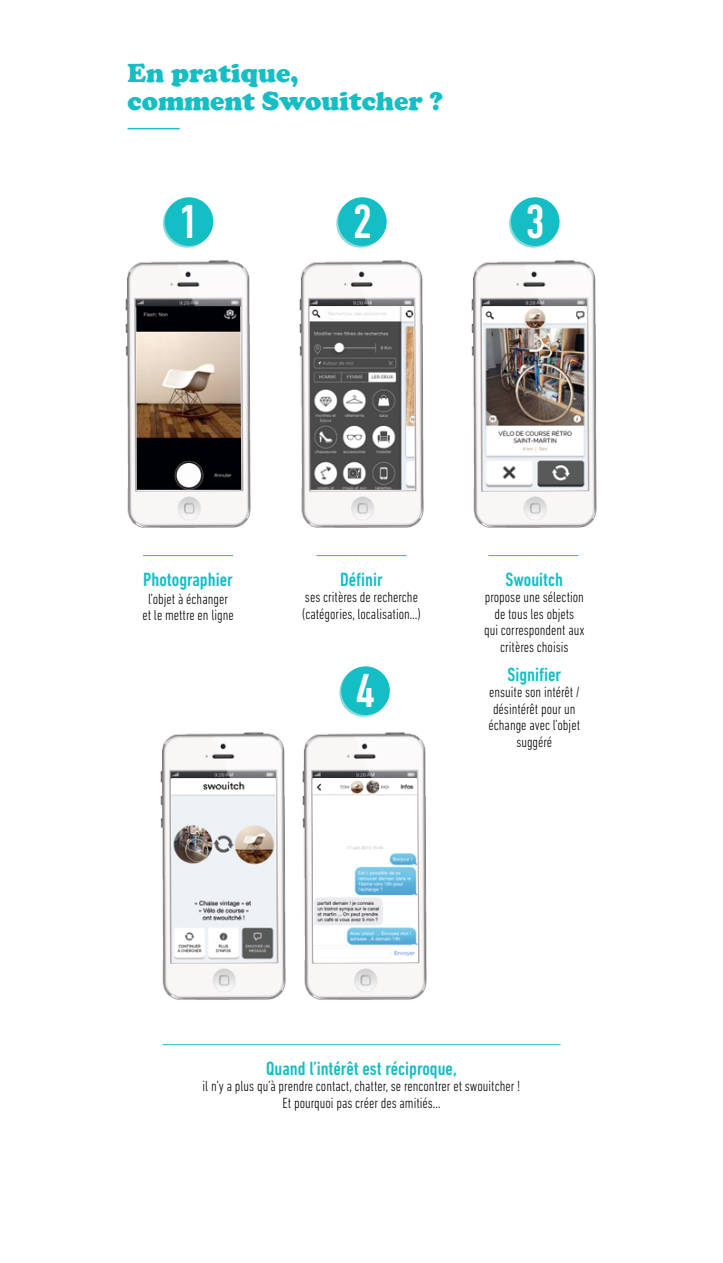
<style>
.page{position:relative;width:723px;height:1263px;background:#fff}
.page>*{position:absolute;margin:0;border:0;box-sizing:border-box;transform-origin:0 0}
.t1{font:500 condensed 48.75px "DIN Next LT Pro";color:#fff}
.t2{font:900 27px/28.5px "Cooper";color:#15bec4}
.t3{font:500 condensed 19.5px "DIN Next LT Pro";color:#15bec4}
.t4{font:300 condensed 15px/16.5px "DIN Next LT Pro";color:#000;text-align:center}
</style>
<div class="page">
<hr style="left:128px;top:128px;width:52px;height:1px;background:#15bec4">
<img style="left:125px;top:260px;width:126px;height:268px">
<img style="left:136px;top:306px;width:105px;height:184px">
<img style="left:160px;top:732px;width:267px;height:268px">
<img style="left:171px;top:778px;width:105px;height:184px">
<img style="left:299px;top:260px;width:125px;height:268px">
<img style="left:310px;top:306px;width:105px;height:184px">
<img style="left:313px;top:778px;width:105px;height:182px">
<img style="left:471px;top:260px;width:126px;height:268px">
<img style="left:482px;top:306px;width:105px;height:184px">
<svg style="left:163px;top:199px;width:48px;height:49px"></svg>
<div style="left:165px;top:197px;width:48px;height:49px;background:#15bec4;border-radius:50%"></div>
<svg style="left:336px;top:199px;width:49px;height:49px"></svg>
<div style="left:338px;top:197px;width:49px;height:49px;background:#15bec4;border-radius:50%"></div>
<svg style="left:509px;top:199px;width:49px;height:49px"></svg>
<div style="left:511px;top:197px;width:48px;height:49px;background:#15bec4;border-radius:50%"></div>
<hr style="left:143px;top:555px;width:90px;height:1px;background:#15bec4">
<hr style="left:316px;top:555px;width:90px;height:1px;background:#15bec4">
<hr style="left:162px;top:1044px;width:398px;height:1px;background:#15bec4">
<hr style="left:488px;top:555px;width:90px;height:1px;background:#15bec4">
<svg style="left:339px;top:668px;width:49px;height:49px"></svg>
<div style="left:341px;top:666px;width:49px;height:49px;background:#15bec4;border-radius:50%"></div>
<h2 class="t2" style="left:128px;top:59px;width:317px">En pratique,<br>comment Swouitcher ?</h2>
<h1 class="t1" style="left:179px;top:194px;width:21px">1</h1>
<h1 class="t1" style="left:353px;top:194px;width:21px">2</h1>
<h1 class="t1" style="left:525px;top:194px;width:21px">3</h1>
<h3 class="t3" style="left:143px;top:568px;width:91px">Photographier</h3>
<p class="t4" style="left:142px;top:590px;width:93px">l’objet à échanger et le mettre en ligne</p>
<h3 class="t3" style="left:340px;top:568px;width:44px">Définir</h3>
<p class="t4" style="left:302px;top:589px;width:121px;text-align:left">ses critères de recherche (catégories, localisation…)</p>
<h1 class="t1" style="left:356px;top:663px;width:21px">4</h1>
<h3 class="t3" style="left:506px;top:568px;width:59px">Swouitch</h3>
<p class="t4" style="left:484px;top:589px;width:102px">propose une sélection de tous les objets<br>qui correspondent aux critères choisis</p>
<h3 class="t3" style="left:507px;top:663px;width:55px">Signifier</h3>
<p class="t4" style="left:488px;top:684px;width:93px">ensuite son intérêt / désintérêt pour un échange avec l’objet suggéré</p>
<h3 class="t3" style="left:266px;top:1057px;width:192px">Quand l’intérêt est réciproque,</h3>
<p class="t4" style="left:203px;top:1078px;width:319px">il n’y a plus qu’à prendre contact, chatter, se rencontrer et swouitcher !<br>Et pourquoi pas créer des amitiés…</p>
</div>
